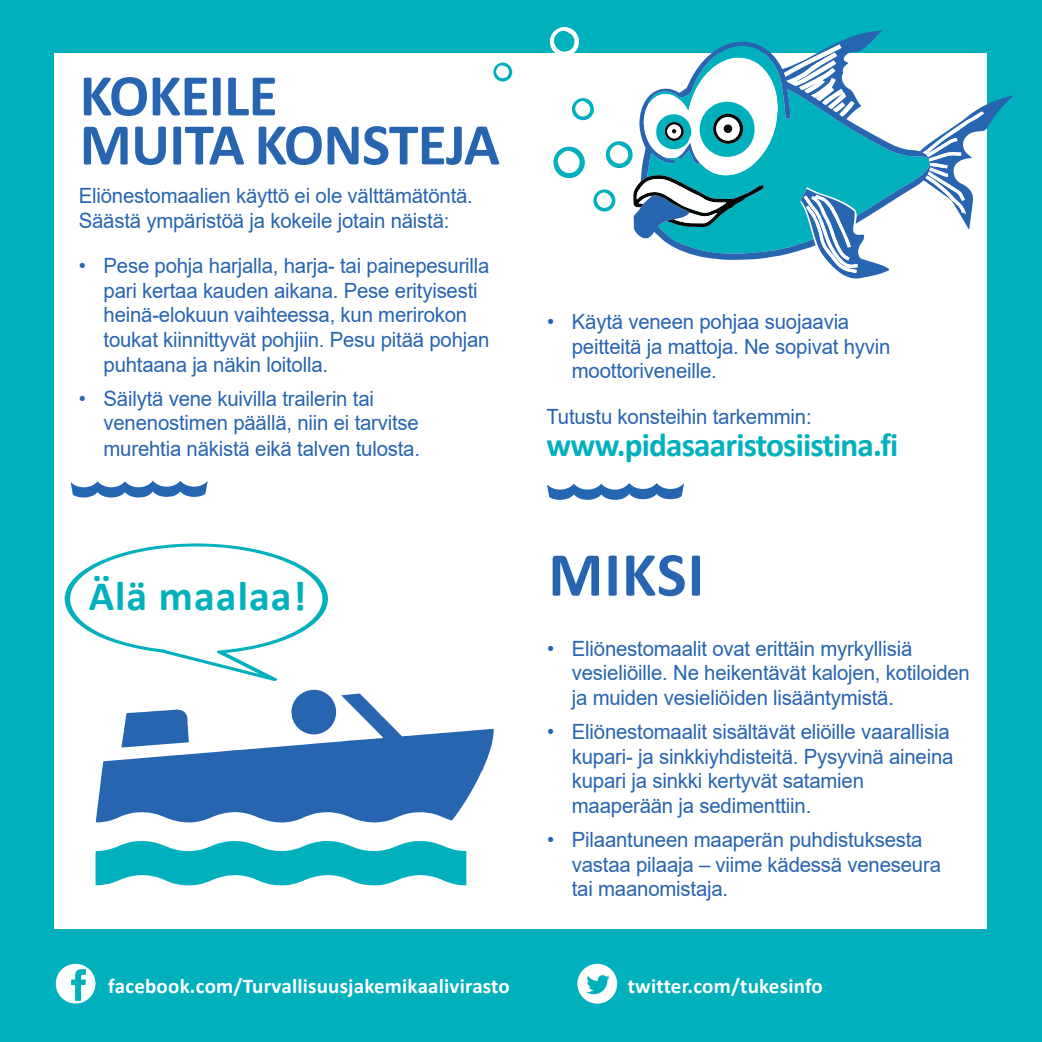
<style>
.page{position:relative;width:1042px;height:1042px;background:#00b0bc}
.page>*{position:absolute;margin:0;border:0;box-sizing:border-box;transform-origin:0 0}
.t1{font:700 63px "Calibri";letter-spacing:.015em;color:#2765b1}
.t2{font:700 59.5px/49px "Calibri";letter-spacing:-.01em;color:#2765b1}
.t3{font:700 42px "Calibri";letter-spacing:.025em;color:#00b0bc}
.t4{font:700 33.25px "Calibri";letter-spacing:-.025em;color:#00b0bc}
.t5{font:21px/24.5px "Arial";letter-spacing:-.01em;color:#2765b1}
.t6{font:700 21px "Calibri";letter-spacing:.01em;color:#fff}
</style>
<div class="page">
<div style="left:55px;top:54px;width:932px;height:875px;background:#fff"></div>
<svg style="left:56px;top:964px;width:39px;height:39px"></svg>
<svg style="left:577px;top:964px;width:40px;height:39px"></svg>
<svg style="left:71px;top:481px;width:137px;height:16px"></svg>
<svg style="left:547px;top:483px;width:137px;height:17px"></svg>
<svg style="left:95px;top:693px;width:399px;height:129px;fill:#2765b1"></svg>
<svg style="left:96px;top:841px;width:370px;height:44px"></svg>
<svg style="left:121px;top:709px;width:68px;height:38px;background:#4c7fbe"></svg>
<svg style="left:291px;top:690px;width:45px;height:44px"></svg>
<svg style="left:889px;top:53px;width:124px;height:177px"></svg>
<svg style="left:922px;top:111px;width:62px;height:103px"></svg>
<svg style="left:64px;top:543px;width:264px;height:138px"></svg>
<svg style="left:490px;top:27px;width:399px;height:252px"></svg>
<h2 class="t2" style="left:80px;top:70px;width:422px">KOKEILE<br>MUITA KONSTEJA</h2>
<p class="t5" style="left:79px;top:184px;width:396px">Eliönestomaalien käyttö ei ole välttämätöntä.<br>Säästä ympäristöä ja kokeile jotain näistä:</p>
<p class="t5" style="left:104px;top:254px;width:387px;text-indent:-25px">• Pese pohja harjalla, harja- tai painepesurilla pari kertaa kauden aikana. Pese erityisesti heinä-elokuun vaihteessa, kun merirokon toukat kiinnittyvät pohjiin. Pesu pitää pohjan puhtaana ja näkin loitolla.</p>
<p class="t5" style="left:104px;top:386px;width:318px;text-indent:-25px">• Säilytä vene kuivilla trailerin tai venenostimen päällä, niin ei tarvitse murehtia näkistä eikä talven tulosta.</p>
<h3 class="t3" style="left:89px;top:566px;width:219px">Älä maalaa!</h3>
<p class="t5" style="left:572px;top:309px;width:320px;text-indent:-25px">• Käytä veneen pohjaa suojaavia peitteitä ja mattoja. Ne sopivat hyvin moottoriveneille.</p>
<p class="t5" style="left:546px;top:404px;width:267px">Tutustu konsteihin tarkemmin:</p>
<h3 class="t4" style="left:546px;top:421px;width:353px">www.pidasaaristosiistina.fi</h3>
<h1 class="t1" style="left:548px;top:530px;width:158px">MIKSI</h1>
<p class="t5" style="left:572px;top:636px;width:399px;text-indent:-25px">• Eliönestomaalit ovat erittäin myrkyllisiä vesieliöille. Ne heikentävät kalojen, kotiloiden ja muiden vesieliöiden lisääntymistä.</p>
<p class="t5" style="left:572px;top:719px;width:383px;text-indent:-25px">• Eliönestomaalit sisältävät eliöille vaarallisia kupari- ja sinkkiyhdisteitä. Pysyvinä aineina kupari ja sinkki kertyvät satamien maaperään ja sedimenttiin.</p>
<p class="t5" style="left:572px;top:827px;width:371px;text-indent:-25px">• Pilaantuneen maaperän puhdistuksesta vastaa pilaaja – viime kädessä veneseura tai maanomistaja.</p>
<p class="t6" style="left:108px;top:971px;width:403px">facebook.com/Turvallisuusjakemikaalivirasto</p>
<p class="t6" style="left:628px;top:971px;width:197px">twitter.com/tukesinfo</p>
</div>
